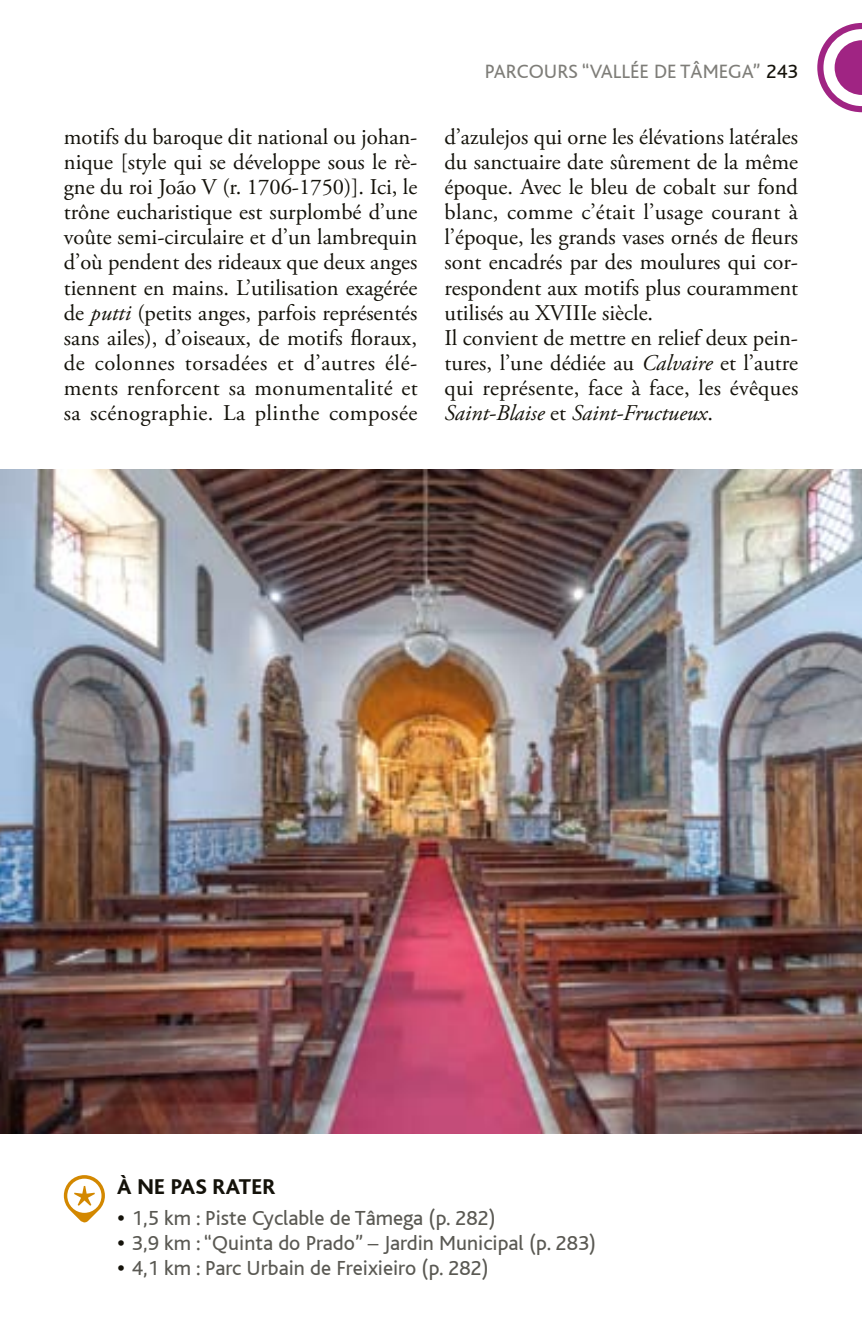
<style>
.page{position:relative;width:862px;height:1340px;background:#fff}
.page>*{position:absolute;margin:0;border:0;box-sizing:border-box;transform-origin:0 0}
.t1{font:22.5px/25px "Adobe Garamond Pro";color:#14120a;text-align:justify}
.t2{font:800 22.5px "Bliss";letter-spacing:.01em;color:#14120a}
.t3{font:21.38px "Bliss";color:#5a5953}
.t4{font:20.25px "Bliss";color:#7e7d78}
.s1{color:#14120a}
.s2{font-style:italic}
.s3{font-family:"Bembo";font-size:22.5px;color:#14120a}
</style>
<div class="page">
<svg style="left:817px;top:23px;width:44px;height:89px"></svg>
<svg style="left:64px;top:1175px;width:41px;height:48px"></svg>
<img style="left:0;top:469px;width:861px;height:664px">
<p class="t4" style="left:484px;top:61px;width:314px">PARCOURS “VALLÉE DE TÂMEGA” <span class="s1">243</span></p>
<p class="t1" style="left:64px;top:125px;width:355px">motifs du baroque dit national ou johan&shy;nique [style qui se développe sous le rè&shy;gne du roi João V (r. 1706-1750)]. Ici, le trône eucharistique est surplombé d’une voûte semi-circulaire et d’un lambrequin d’où pendent des rideaux que deux anges tiennent en mains. L’utilisation exagérée de <span class="s2">putti</span> (petits anges, parfois représentés sans ailes), d’oiseaux, de motifs floraux, de colonnes torsadées et d’autres élé&shy;ments renforcent sa monumentalité et sa scénographie. La plinthe composée</p>
<p class="t1" style="left:444px;top:125px;width:355px;text-align:left">d’azulejos qui orne les élévations latérales du sanctuaire date sûrement de la même époque. Avec le bleu de cobalt sur fond blanc, comme c’était l’usage courant à l’époque, les grands vases ornés de fleurs sont encadrés par des moulures qui cor&shy;respondent aux motifs plus couramment utilisés au XVIIIe siècle.<br>Il convient de mettre en relief deux pein&shy;tures, l’une dédiée au <span class="s2">Calvaire</span> et l’autre qui représente, face à face, les évêques <span class="s2">Saint-Blaise</span> et <span class="s2">Saint-Fructueux</span>.</p>
<p class="t2" style="left:117px;top:1175px;width:159px">À NE PAS RATER</p>
<p class="t3" style="left:117px;top:1207px;width:380px"><span class="s3">•</span> 1,5 km : Piste Cyclable de Tâmega (p. 282)</p>
<p class="t3" style="left:117px;top:1231px;width:480px"><span class="s3">•</span> 3,9 km : “Quinta do Prado” – Jardin Municipal (p. 283)</p>
<p class="t3" style="left:117px;top:1256px;width:372px"><span class="s3">•</span> 4,1 km : Parc Urbain de Freixieiro (p. 282)</p>
</div>
